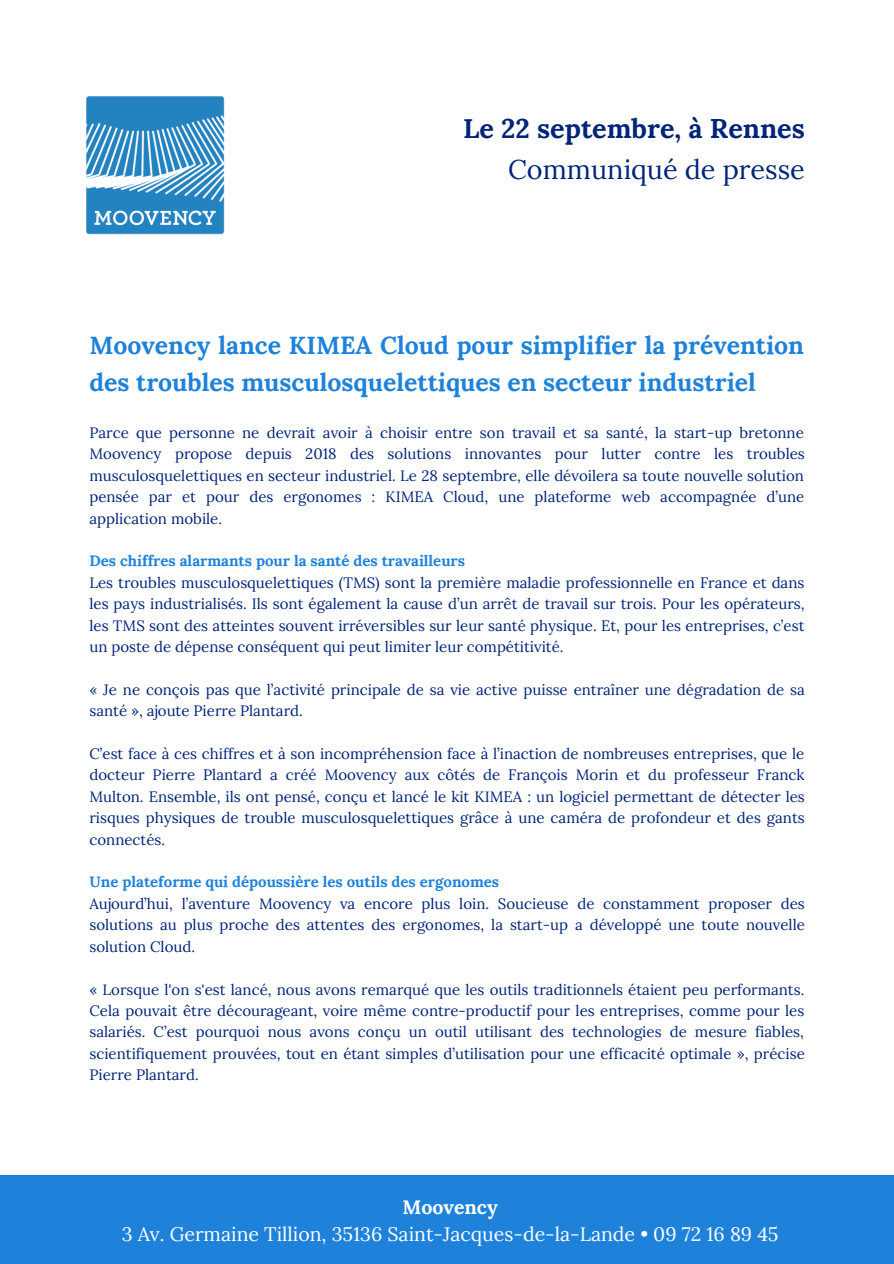
<style>
.page{position:relative;width:894px;height:1264px;background:#fff}
.page>*{position:absolute;margin:0;border:0;box-sizing:border-box;transform-origin:0 0}
.t1{font:700 27px "Lora";color:#002479}
.t2{font:27px "Lora";color:#002479}
.t3{font:700 24.75px/37.2px "Lora";color:#1e82db}
.t4{font:19.5px "Lora";color:#fff}
.t5{font:700 19.5px "Lora";color:#fff}
.t6{font:15px/21.5px "Lora";color:#002479;text-align:justify}
.t7{font:700 15px "Lora";color:#1e82db}
</style>
<div class="page">
<img style="left:86px;top:96px;width:139px;height:139px">
<div style="left:0;top:1175px;width:893px;height:88px;background:#1e82db"></div>
<p class="t1" style="left:463px;top:111px;width:343px">Le 22 septembre, à Rennes</p>
<p class="t2" style="left:508px;top:151px;width:298px">Communiqué de presse</p>
<p class="t3" style="left:89px;top:326px;width:715px">Moovency lance KIMEA Cloud pour simplifier la prévention des troubles musculosquelettiques en secteur industriel</p>
<p class="t6" style="left:89px;top:422px;width:716px">Parce que personne ne devrait avoir à choisir entre son travail et sa santé, la start-up bretonne Moovency propose depuis 2018 des solutions innovantes pour lutter contre les troubles musculosquelettiques en secteur industriel. Le 28 septembre, elle dévoilera sa toute nouvelle solution pensée par et pour des ergonomes : KIMEA Cloud, une plateforme web accompagnée d’une application mobile.</p>
<p class="t7" style="left:89px;top:551px;width:377px">Des chiffres alarmants pour la santé des travailleurs</p>
<p class="t6" style="left:89px;top:571px;width:716px">Les troubles musculosquelettiques (TMS) sont la première maladie professionnelle en France et dans les pays industrialisés. Ils sont également la cause d’un arrêt de travail sur trois. Pour les opérateurs, les TMS sont des atteintes souvent irréversibles sur leur santé physique. Et, pour les entreprises, c’est un poste de dépense conséquent qui peut limiter leur compétitivité.</p>
<p class="t6" style="left:89px;top:678px;width:716px">« Je ne conçois pas que l’activité principale de sa vie active puisse entraîner une dégradation de sa santé », ajoute Pierre Plantard.</p>
<p class="t6" style="left:89px;top:742px;width:716px">C’est face à ces chiffres et à son incompréhension face à l’inaction de nombreuses entreprises, que le docteur Pierre Plantard a créé Moovency aux côtés de François Morin et du professeur Franck Multon. Ensemble, ils ont pensé, conçu et lancé le kit KIMEA : un logiciel permettant de détecter les risques physiques de trouble musculosquelettiques grâce à une caméra de profondeur et des gants connectés.</p>
<p class="t7" style="left:89px;top:872px;width:411px">Une plateforme qui dépoussière les outils des ergonomes</p>
<p class="t6" style="left:89px;top:892px;width:716px">Aujourd’hui, l’aventure Moovency va encore plus loin. Soucieuse de constamment proposer des solutions au plus proche des attentes des ergonomes, la start-up a développé une toute nouvelle solution Cloud.</p>
<p class="t6" style="left:89px;top:978px;width:716px">« Lorsque l'on s'est lancé, nous avons remarqué que les outils traditionnels étaient peu performants.<br>Cela pouvait être décourageant, voire même contre-productif pour les entreprises, comme pour les salariés. C’est pourquoi nous avons conçu un outil utilisant des technologies de mesure fiables, scientifiquement prouvées, tout en étant simples d’utilisation pour une efficacité optimale », précise Pierre Plantard.</p>
<p class="t5" style="left:402px;top:1194px;width:97px">Moovency</p>
<p class="t4" style="left:122px;top:1221px;width:658px">3 Av. Germaine Tillion, 35136 Saint-Jacques-de-la-Lande • 09 72 16 89 45</p>
</div>
